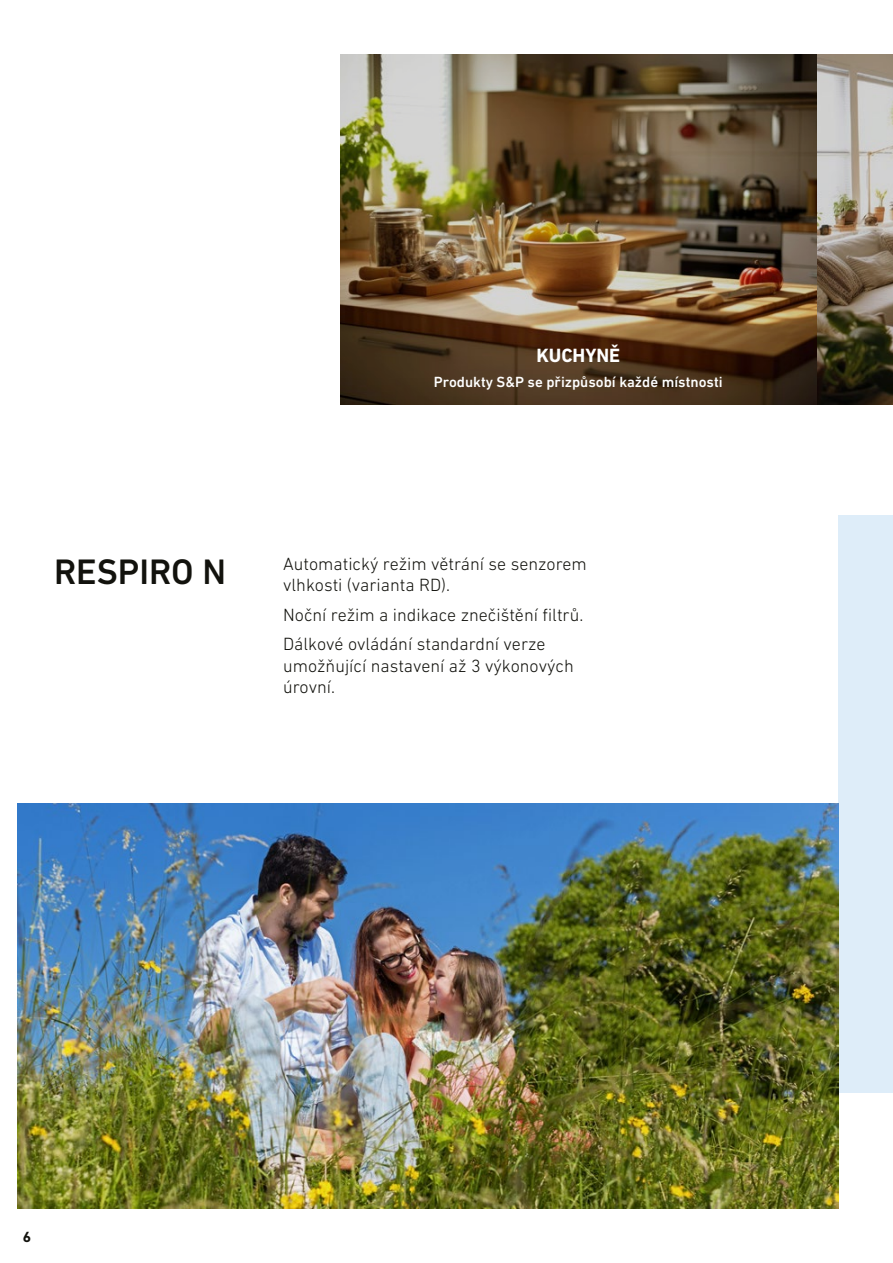
<style>
.page{position:relative;width:893px;height:1263px;background:#fff}
.page>*{position:absolute;margin:0;border:0;box-sizing:border-box;transform-origin:0 0}
.t1{font:500 36px "DIN Next LT Pro";color:#12120d}
.t2{font:700 19.5px "DIN Next LT Pro";color:#fff}
.t3{font:300 18px/21px "DIN Next LT Pro";color:#12120d}
.t4{font:500 15px "DIN Next LT Pro";color:#fff}
.t5{font:700 15px "DIN Next LT Pro";color:#12120d}
</style>
<div class="page">
<div style="left:839px;top:516px;width:54px;height:577px;background:#deedf9"></div>
<img style="left:17px;top:804px;width:822px;height:405px">
<img style="left:340px;top:54px;width:553px;height:351px">
<p class="t2" style="left:536px;top:344px;width:85px">KUCHYNĚ</p>
<p class="t4" style="left:434px;top:373px;width:290px">Produkty S&amp;P se přizpůsobí každé místnosti</p>
<h1 class="t1" style="left:54px;top:551px;width:174px">RESPIRO N</h1>
<p class="t3" style="left:283px;top:554px;width:305px">Automatický režim větrání se senzorem vlhkosti (varianta RD).</p>
<p class="t3" style="left:283px;top:600px;width:302px;line-height:29.5px">Noční režim a indikace znečištění filtrů.<br>Dálkové ovládání standardní verze</p>
<p class="t3" style="left:283px;top:655px;width:292px">umožňující nastavení až 3 výkonových úrovní.</p>
<p class="t5" style="left:23px;top:1228px;width:10px">6</p>
</div>
